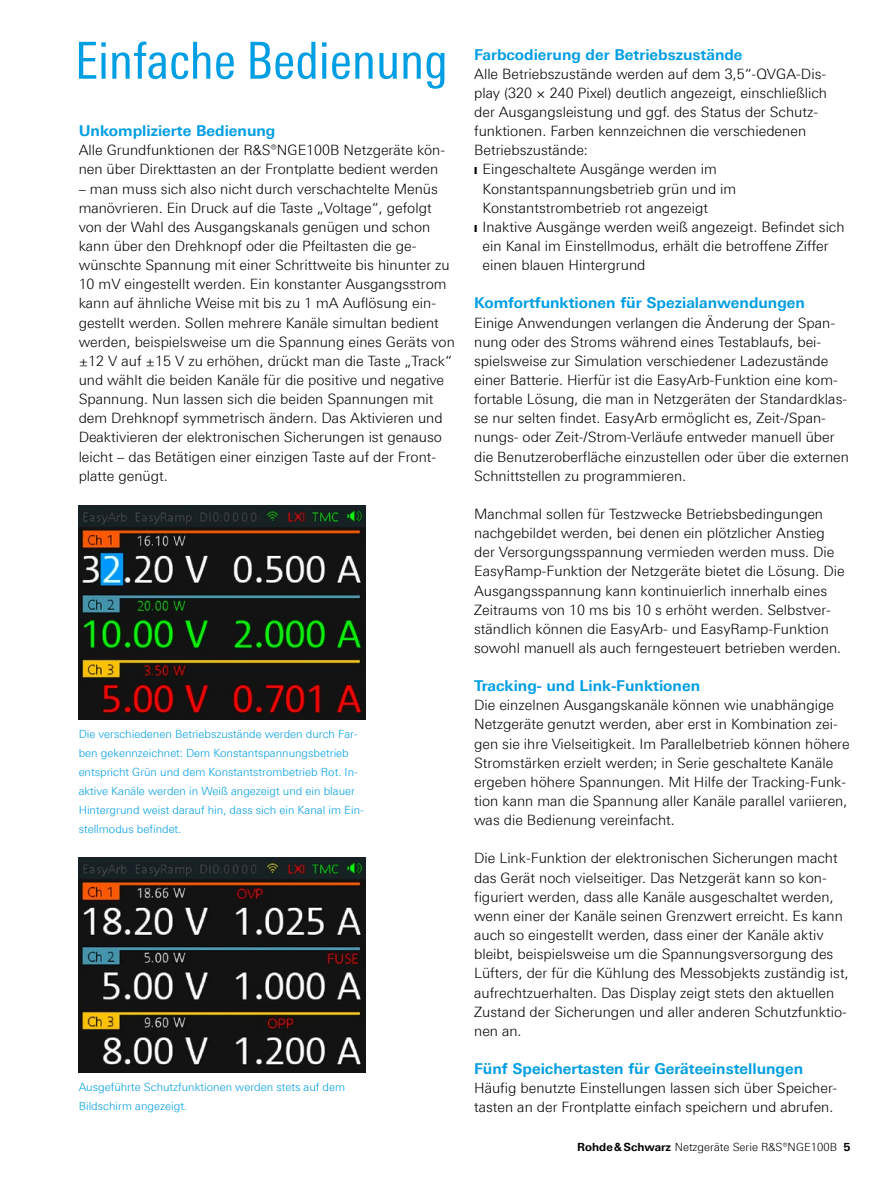
<style>
.page{position:relative;width:893px;height:1191px;background:#fff}
.page>*{position:absolute;margin:0;border:0;box-sizing:border-box;transform-origin:0 0}
.t1{font:51px "Linotype Univers 420 Cn";color:#009ee3}
.t2{font:700 15px "Linotype Univers 630";color:#009ee3}
.t3{font:300 14.25px/19.2px "Linotype Univers 330";color:#000}
.t4{font:300 11.25px/19.2px "Linotype Univers 330";color:#009ee3}
.t5{font:300 11.25px "Linotype Univers 330";color:#000}
.s1{font-family:"Linotype Univers 630";font-weight:700}
</style>
<div class="page">
<img style="left:79px;top:505px;width:287px;height:214px">
<img style="left:79px;top:857px;width:287px;height:215px">
<h1 class="t1" style="left:75px;top:31px;width:374px">Einfache Bedienung</h1>
<p class="t2" style="left:79px;top:122px;width:198px">Unkomplizierte Bedienung</p>
<p class="t3" style="left:79px;top:140px;width:368px">Alle Grundfunktionen der R&amp;S®NGE100B Netzgeräte kön&shy;nen über Direkttasten an der Frontplatte bedient werden</p>
<p class="t3" style="left:79px;top:179px;width:378px">– man muss sich also nicht durch verschachtelte Menüs manövrieren. Ein Druck auf die Taste „Voltage“, gefolgt von der Wahl des Ausgangskanals genügen und schon kann über den Drehknopf oder die Pfeiltasten die ge&shy;wünschte Spannung mit einer Schrittweite bis hinunter zu 10 mV eingestellt werden. Ein konstanter Ausgangsstrom kann auf ähnliche Weise mit bis zu 1 mA Auflösung ein&shy;gestellt werden. Sollen mehrere Kanäle simultan bedient werden, beispielsweise um die Spannung eines Geräts von ±12 V auf ±15 V zu erhöhen, drückt man die Taste „Track“ und wählt die beiden Kanäle für die positive und negative Spannung. Nun lassen sich die beiden Spannungen mit dem Drehknopf symmetrisch ändern. Das Aktivieren und Deaktivieren der elektronischen Sicherungen ist genauso leicht – das Betätigen einer einzigen Taste auf der Front&shy;platte genügt.</p>
<p class="t4" style="left:79px;top:724px;width:287px">Die verschiedenen Betriebszustände werden durch Far&shy;ben gekennzeichnet: Dem Konstantspannungsbetrieb entspricht Grün und dem Konstantstrombetrieb Rot. In&shy;aktive Kanäle werden in Weiß angezeigt und ein blauer Hintergrund weist darauf hin, dass sich ein Kanal im Ein&shy;stellmodus befindet.</p>
<p class="t4" style="left:79px;top:1077px;width:268px">Ausgeführte Schutzfunktionen werden stets auf dem<br>Bildschirm angezeigt.</p>
<p class="t2" style="left:474px;top:45px;width:270px">Farbcodierung der Betriebszustände</p>
<p class="t3" style="left:474px;top:64px;width:354px">Alle Betriebszustände werden auf dem 3,5“-QVGA-Dis-</p>
<p class="t3" style="left:474px;top:83px;width:354px">play (320 × 240 Pixel) deutlich angezeigt, einschließlich</p>
<p class="t3" style="left:474px;top:102px;width:345px">der Ausgangsleistung und ggf. des Status der Schutz-</p>
<p class="t3" style="left:474px;top:121px;width:334px">funktionen. Farben kennzeichnen die verschiedenen</p>
<p class="t3" style="left:474px;top:140px;width:115px">Betriebszustände:</p>
<p class="t3" style="left:474px;top:160px;width:244px">❙ Eingeschaltete Ausgänge werden im</p>
<p class="t3" style="left:483px;top:179px;width:255px">Konstantspannungsbetrieb grün und im</p>
<p class="t3" style="left:483px;top:198px;width:227px">Konstantstrombetrieb rot angezeigt</p>
<p class="t3" style="left:474px;top:217px;width:372px">❙ Inaktive Ausgänge werden weiß angezeigt. Befindet sich</p>
<p class="t3" style="left:483px;top:236px;width:348px">ein Kanal im Einstellmodus, erhält die betroffene Ziffer</p>
<p class="t3" style="left:483px;top:255px;width:164px">einen blauen Hintergrund</p>
<p class="t2" style="left:474px;top:294px;width:332px">Komfortfunktionen für Spezialanwendungen</p>
<p class="t3" style="left:474px;top:313px;width:376px">Einige Anwendungen verlangen die Änderung der Span&shy;nung oder des Stroms während eines Testablaufs, bei&shy;spielsweise zur Simulation verschiedener Ladezustände einer Batterie. Hierfür ist die EasyArb-Funktion eine kom&shy;fortable Lösung, die man in Netzgeräten der Standardklas&shy;se nur selten findet. EasyArb ermöglicht es, Zeit-/Span&shy;nungs- oder Zeit-/Strom-Verläufe entweder manuell über die Benutzeroberfläche einzustellen oder über die externen Schnittstellen zu programmieren.</p>
<p class="t3" style="left:474px;top:504px;width:372px">Manchmal sollen für Testzwecke Betriebsbedingungen nachgebildet werden, bei denen ein plötzlicher Anstieg der Versorgungsspannung vermieden werden muss. Die EasyRamp-Funktion der Netzgeräte bietet die Lösung. Die Ausgangsspannung kann kontinuierlich innerhalb eines Zeitraums von 10 ms bis 10 s erhöht werden. Selbstver&shy;ständlich können die EasyArb- und EasyRamp-Funktion sowohl manuell als auch ferngesteuert betrieben werden.</p>
<p class="t2" style="left:474px;top:677px;width:227px">Tracking- und Link-Funktionen</p>
<p class="t3" style="left:474px;top:695px;width:377px">Die einzelnen Ausgangskanäle können wie unabhängige Netzgeräte genutzt werden, aber erst in Kombination zei&shy;gen sie ihre Vielseitigkeit. Im Parallelbetrieb können höhere Stromstärken erzielt werden; in Serie geschaltete Kanäle ergeben höhere Spannungen. Mit Hilfe der Tracking-Funk&shy;tion kann man die Spannung aller Kanäle parallel variieren, was die Bedienung vereinfacht.</p>
<p class="t3" style="left:474px;top:848px;width:376px">Die Link-Funktion der elektronischen Sicherungen macht das Gerät noch vielseitiger. Das Netzgerät kann so kon&shy;figuriert werden, dass alle Kanäle ausgeschaltet werden, wenn einer der Kanäle seinen Grenzwert erreicht. Es kann auch so eingestellt werden, dass einer der Kanäle aktiv bleibt, beispielsweise um die Spannungsversorgung des Lüfters, der für die Kühlung des Messobjekts zuständig ist, aufrechtzuerhalten. Das Display zeigt stets den aktuellen Zustand der Sicherungen und aller anderen Schutzfunktio&shy;nen an.</p>
<p class="t2" style="left:474px;top:1059px;width:330px">Fünf Speichertasten für Geräteeinstellungen</p>
<p class="t3" style="left:474px;top:1078px;width:365px">Häufig benutzte Einstellungen lassen sich über Speicher&shy;tasten an der Frontplatte einfach speichern und abrufen.</p>
<p class="t5" style="left:577px;top:1140px;width:275px"><span class="s1">Rohde&amp;Schwarz</span> Netzgeräte Serie R&amp;S®NGE100B <span class="s1">5</span></p>
</div>
